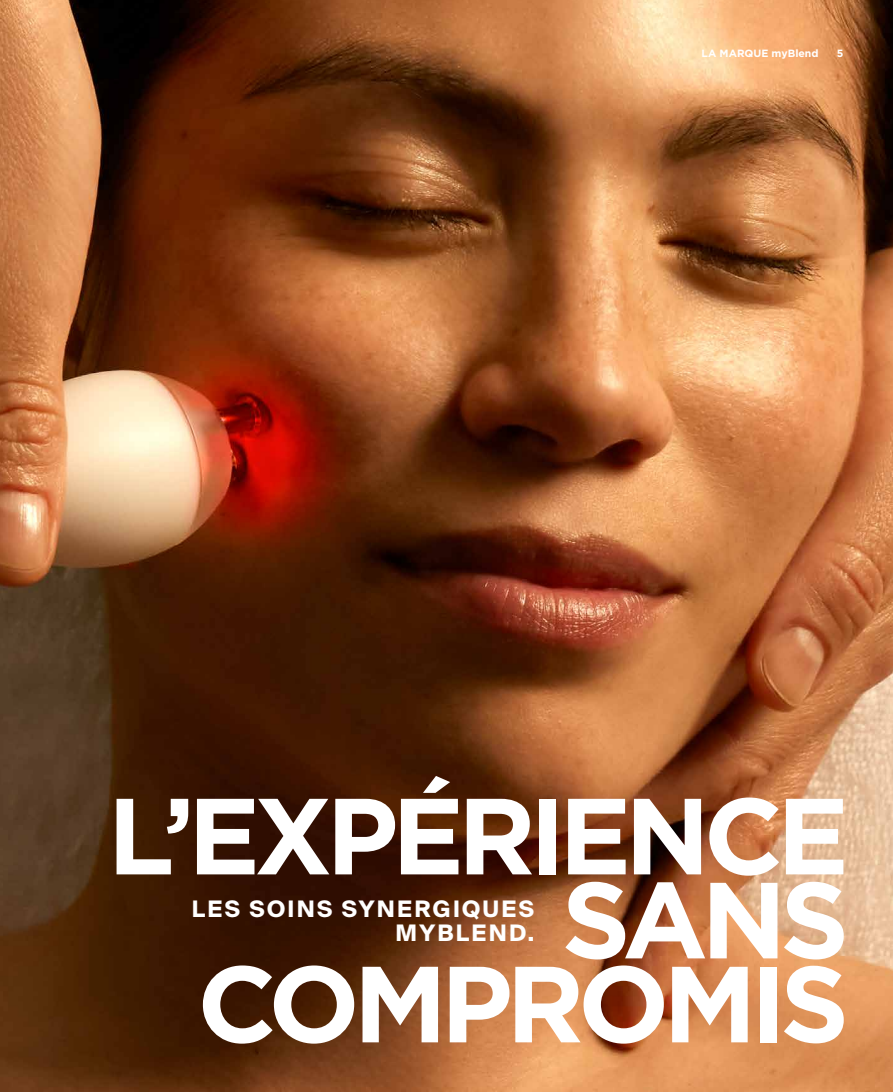
<style>
.page{position:relative;width:893px;height:1092px;background:#fff}
.page>*{position:absolute;margin:0;border:0;box-sizing:border-box;transform-origin:0 0}
.t1{font:700 107.98px/84px "Gotham";letter-spacing:-.06em;color:#fff;text-align:right}
.t2{font:700 22.75px/24.5px "Suisse Intl";letter-spacing:.1em;color:#fff;text-align:right}
.t3{font:700 10.5px "Gotham";color:#fff}
</style>
<div class="page">
<img style="left:0;top:0;width:893px;height:1091px">
<p class="t3" style="left:702px;top:46px;width:118px">LA MARQUE myBlend</p>
<p class="t3" style="left:837px;top:46px;width:8px">5</p>
<h1 class="t1" style="left:107px;top:793px;width:743px">L’EXPÉRIENCE<br>SANS<br>COMPROMIS</h1>
<p class="t2" style="left:192px;top:896px;width:344px">LES SOINS SYNERGIQUES<br>MYBLEND.</p>
</div>
